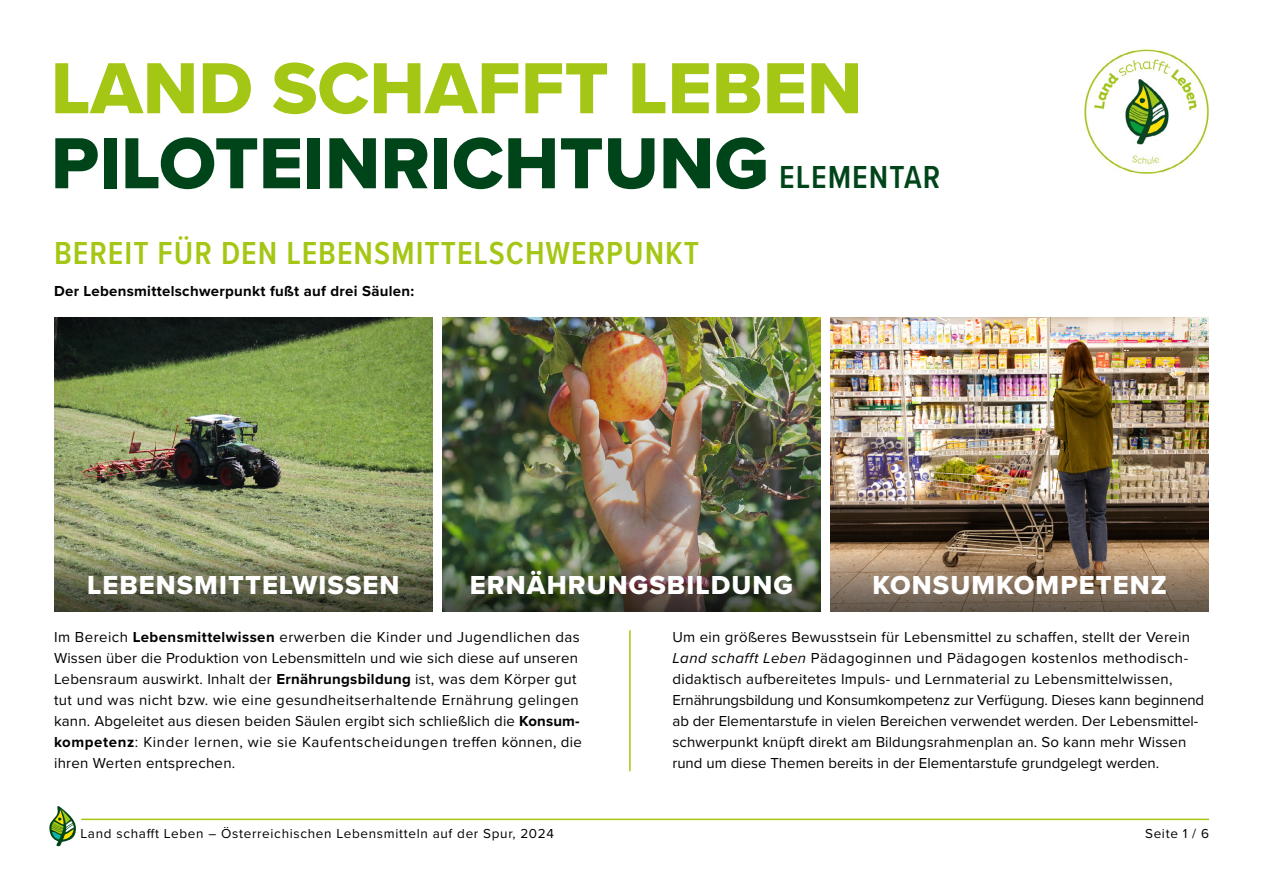
<style>
.page{position:relative;width:1263px;height:893px;background:#fff}
.page>*{position:absolute;margin:0;border:0;box-sizing:border-box;transform-origin:0 0}
.t1{font:75px "Proxima Nova Extrabld";color:#a3c714}
.t2{font:75px "Proxima Nova Extrabld";color:#00451a}
.t3{font:600 33px "Proxima Nova Cond";letter-spacing:.03em;color:#a3c714}
.t4{font:600 33px "Proxima Nova Cond";letter-spacing:.03em;color:#00451a}
.t5{font:27px "Proxima Nova Extrabld";letter-spacing:.04em;color:#fff}
.t6{font:15px/21px "Proxima Nova";letter-spacing:.01em;color:#000}
.t7{font:700 15px "Proxima Nova";letter-spacing:.02em;color:#000}
.t8{font:13.5px "Proxima Nova";letter-spacing:.05em;color:#000}
.s1{font-weight:700}
.s2{font-style:italic}
</style>
<div class="page">
<hr style="left:81px;top:819px;width:1128px;height:1px;background:#a3c714">
<svg style="left:49px;top:806px;width:27px;height:40px"></svg>
<hr style="left:629px;top:630px;width:2px;height:141px;background:#a3c714">
<img style="left:54px;top:317px;width:378px;height:223px">
<svg style="left:54px;top:540px;width:378px;height:71px;background:#717556"></svg>
<img style="left:830px;top:317px;width:379px;height:223px">
<svg style="left:830px;top:540px;width:379px;height:71px;background:#8e765f"></svg>
<img style="left:442px;top:317px;width:379px;height:227px">
<img style="left:442px;top:544px;width:379px;height:67px">
<img style="left:1084px;top:49px;width:125px;height:125px">
<h1 class="t1" style="left:51px;top:43px;width:813px">LAND SCHAFFT LEBEN</h1>
<h1 class="t2" style="left:51px;top:118px;width:719px">PILOTEINRICHTUNG</h1>
<h2 class="t4" style="left:779px;top:152px;width:163px">ELEMENTAR</h2>
<h2 class="t3" style="left:54px;top:229px;width:647px">BEREIT FÜR DEN LEBENSMITTELSCHWERPUNKT</h2>
<p class="t7" style="left:54px;top:282px;width:362px">Der Lebensmittelschwerpunkt fußt auf drei Säulen:</p>
<h3 class="t5" style="left:87px;top:569px;width:314px">LEBENSMITTELWISSEN</h3>
<h3 class="t5" style="left:470px;top:569px;width:325px">ERNÄHRUNGSBILDUNG</h3>
<h3 class="t5" style="left:872px;top:569px;width:296px">KONSUMKOMPETENZ</h3>
<p class="t6" style="left:54px;top:627px;width:529px">Im Bereich <span class="s1">Lebensmittelwissen</span> erwerben die Kinder und Jugendlichen das Wissen über die Produktion von Lebensmitteln und wie sich diese auf unseren Lebensraum auswirkt. Inhalt der <span class="s1">Ernährungsbildung</span> ist, was dem Körper gut tut und was nicht bzw. wie eine gesundheitserhaltende Ernährung gelingen kann. Abgeleitet aus diesen beiden Säulen ergibt sich schließlich die <span class="s1">Konsum&shy;kompetenz</span>: Kinder lernen, wie sie Kaufentscheidungen treffen können, die ihren Werten entsprechen.</p>
<p class="t6" style="left:672px;top:627px;width:533px">Um ein größeres Bewusstsein für Lebensmittel zu schaffen, stellt der Verein <span class="s2">Land schafft Leben</span> Pädagoginnen und Pädagogen kostenlos methodisch&shy;didaktisch aufbereitetes Impuls- und Lernmaterial zu Lebensmittelwissen, Ernährungsbildung und Konsumkompetenz zur Verfügung. Dieses kann beginnend ab der Elementarstufe in vielen Bereichen verwendet werden. Der Lebensmittel&shy;schwerpunkt knüpft direkt am Bildungsrahmenplan an. So kann mehr Wissen rund um diese Themen bereits in der Elementarstufe grundgelegt werden.</p>
<p class="t8" style="left:81px;top:826px;width:475px">Land schafft Leben – Österreichischen Lebensmitteln auf der Spur, 2024</p>
<p class="t8" style="left:1145px;top:826px;width:65px">Seite 1 / 6</p>
</div>
